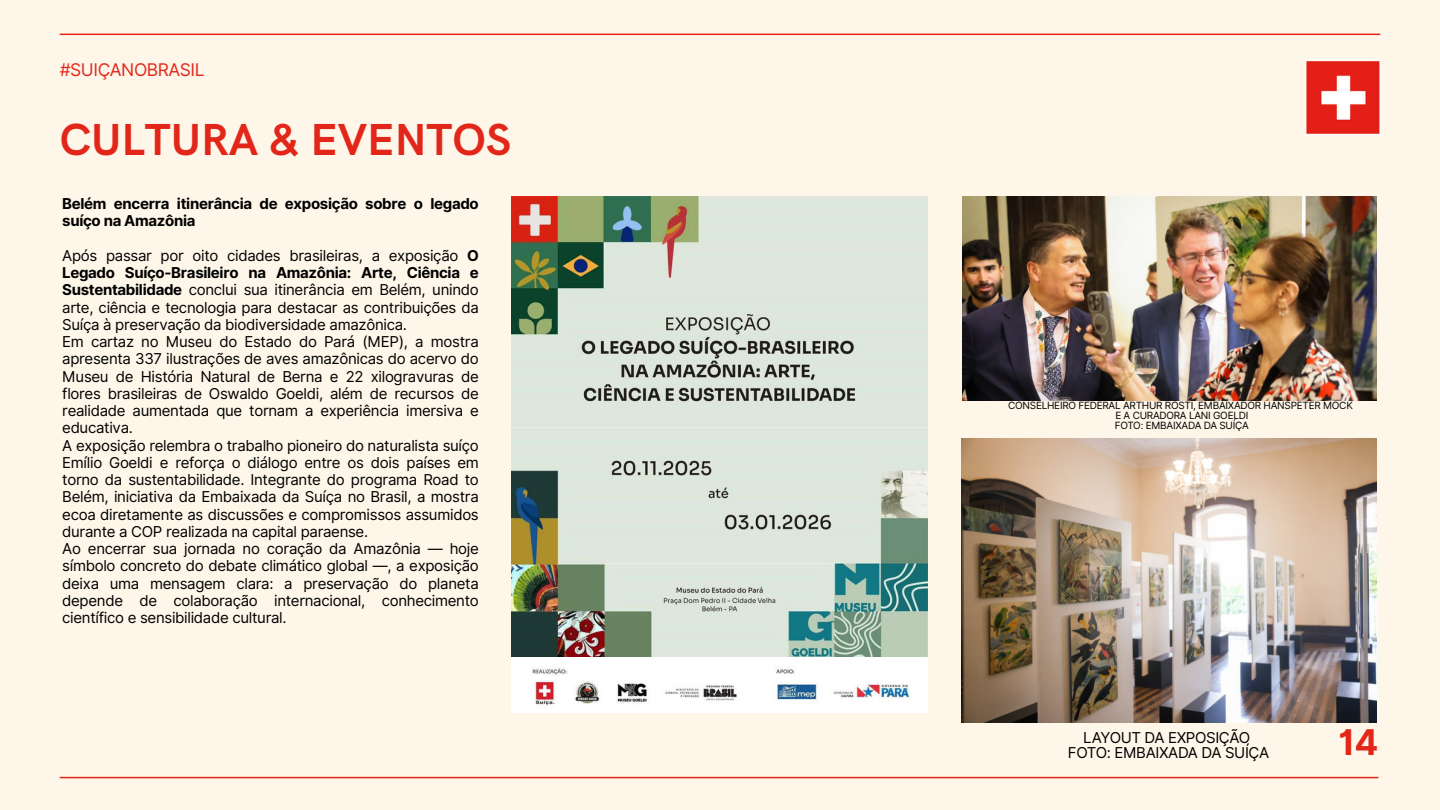
<style>
.page{position:relative;width:1440px;height:810px;background:#fef6e9}
.page>*{position:absolute;margin:0;border:0;box-sizing:border-box;transform-origin:0 0}
.t1{font:700 45px "HK Grotesk";color:#e2271a}
.t2{font:700 35.5px "Inter";color:#e2271a}
.t3{font:17.5px "Inter";letter-spacing:-.025em;color:#e2271a}
.t4{font:15px/17.3px "Inter";letter-spacing:-.02em;color:#000}
.t5{font:700 15px/17.2px "Inter";letter-spacing:-.02em;color:#000}
.t6{font:10px/9.8px "Inter";letter-spacing:-.025em;color:#000;text-align:center}
.s1{font-weight:700}
</style>
<div class="page">
<hr style="left:60px;top:777px;width:1318px;height:1px;background:#e2271a">
<hr style="left:60px;top:34px;width:1320px;height:1px;background:#e2271a">
<img style="left:1305px;top:59px;width:76px;height:76px">
<img style="left:512px;top:197px;width:416px;height:516px">
<img style="left:962px;top:197px;width:415px;height:204px">
<img style="left:961px;top:439px;width:415px;height:284px">
<p class="t3" style="left:60px;top:57px;width:146px">#SUIÇANOBRASIL</p>
<h1 class="t1" style="left:60px;top:106px;width:453px">CULTURA &amp; EVENTOS</h1>
<p class="t5" style="left:62px;top:196px;width:418px">Belém encerra itinerância de exposição sobre o legado suíço na Amazônia</p>
<p class="t4" style="left:62px;top:247px;width:418px">Após passar por oito cidades brasileiras, a exposição <span class="s1">O Legado Suíço-Brasileiro na Amazônia: Arte, Ciência e Sustentabilidade</span> conclui sua itinerância em Belém, unindo arte, ciência e tecnologia para destacar as contribuições da Suíça à preservação da biodiversidade amazônica.<br>Em cartaz no Museu do Estado do Pará (MEP), a mostra apresenta 337 ilustrações de aves amazônicas do acervo do Museu de História Natural de Berna e 22 xilogravuras de flores brasileiras de Oswaldo Goeldi, além de recursos de realidade aumentada que tornam a experiência imersiva e educativa.<br>A exposição relembra o trabalho pioneiro do naturalista suíço Emílio Goeldi e reforça o diálogo entre os dois países em torno da sustentabilidade. Integrante do programa Road to Belém, iniciativa da Embaixada da Suíça no Brasil, a mostra ecoa diretamente as discussões e compromissos assumidos durante a COP realizada na capital paraense.<br>Ao encerrar sua jornada no coração da Amazônia — hoje símbolo concreto do debate climático global —, a exposição deixa uma mensagem clara: a preservação do planeta depende de colaboração internacional, conhecimento científico e sensibilidade cultural.</p>
<p class="t6" style="left:1008px;top:401px;width:346px">CONSELHEIRO FEDERAL ARTHUR RÖSTI, EMBAIXADOR HANSPETER MOCK<br>E A CURADORA LANI GOELDI<br>FOTO: EMBAIXADA DA SUÍÇA</p>
<p class="t4" style="left:1068px;top:730px;width:203px;line-height:15px;text-align:center">LAYOUT DA EXPOSIÇÃO<br>FOTO: EMBAIXADA DA SUÍÇA</p>
<h2 class="t2" style="left:1338px;top:716px;width:41px">14</h2>
</div>
